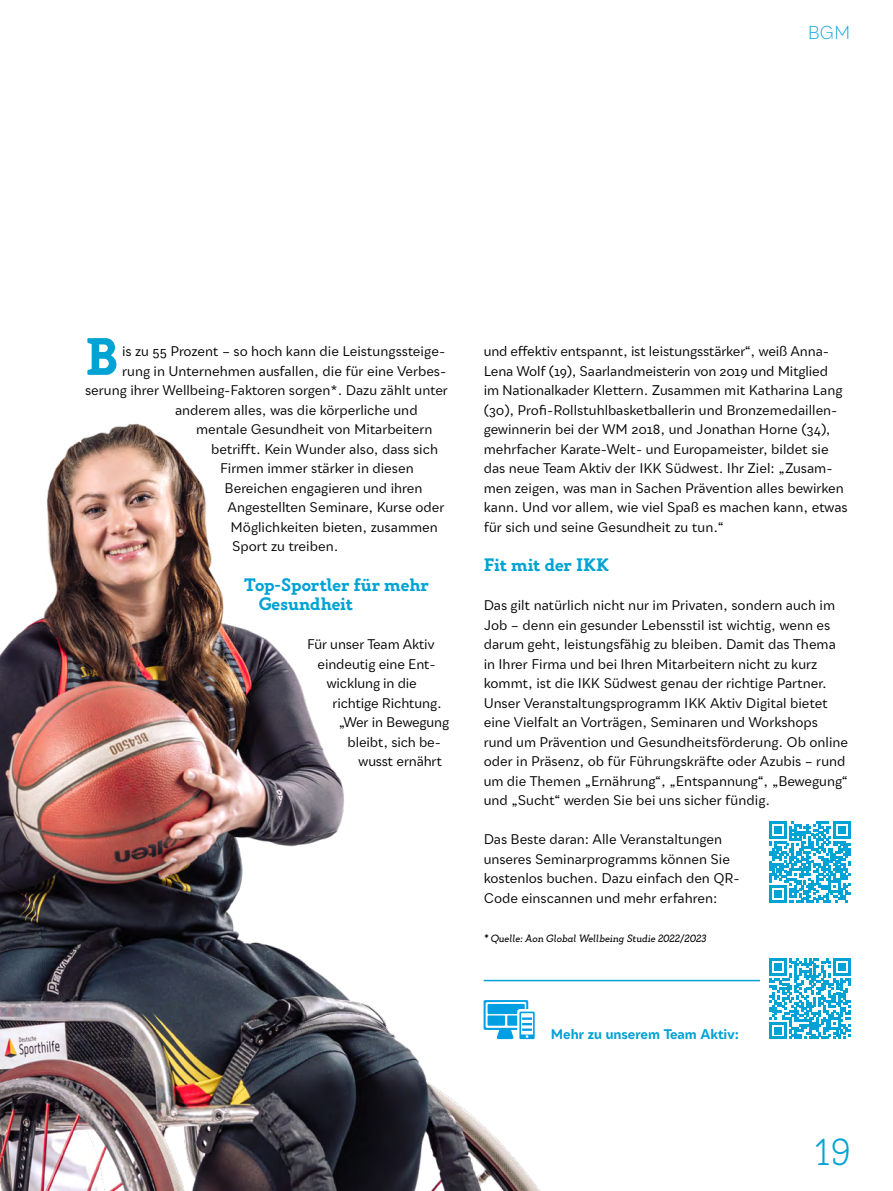
<style>
.page{position:relative;width:893px;height:1191px;background:#fff}
.page>*{position:absolute;margin:0;border:0;box-sizing:border-box;transform-origin:0 0}
.t1{font:700 52.5px "Gambero";color:#00a3d4}
.t2{font:100 37.5px "Gambero";color:#00a3d4}
.t3{font:700 18px/19.5px "Gambero";color:#00a3d4}
.t4{font:300 18px "Qualion Text";color:#00a3d4}
.t5{font:13.5px/19.5px "Qualion Text";color:#000}
.t6{font:700 13.5px "Qualion Text";color:#00a3d4}
.t7{font:13.5px "Qualion Text";letter-spacing:-.02em;color:#000}
.t8{font:italic 10.5px "Gambero";color:#000}
</style>
<div class="page">
<img style="left:0;top:423px;width:648px;height:768px">
<svg style="left:484px;top:1000px;width:51px;height:39px"></svg>
<hr style="left:484px;top:979px;width:366px;height:2px;background:#00a3d4">
<div style="left:760px;top:948px;width:100px;height:101px;background:#fff"></div>
<svg style="left:770px;top:958px;width:80px;height:81px"></svg>
<svg style="left:769px;top:821px;width:81px;height:81px"></svg>
<h3 class="t4" style="left:808px;top:21px;width:44px">BGM</h3>
<h1 class="t1" style="left:85px;top:324px;width:34px">B</h1>
<p class="t5" style="left:122px;top:342px;width:325px">is zu 55 Prozent – so hoch kann die Leistungssteige-</p>
<p class="t5" style="left:122px;top:361px;width:326px">rung in Unternehmen ausfallen, die für eine Verbes-</p>
<p class="t5" style="left:85px;top:381px;width:364px">serung ihrer Wellbeing-Faktoren sorgen*. Dazu zählt unter</p>
<p class="t5" style="left:175px;top:400px;width:244px">anderem alles, was die körperliche und</p>
<p class="t5" style="left:196px;top:419px;width:238px">mentale Gesundheit von Mitarbeitern</p>
<p class="t5" style="left:211px;top:439px;width:228px">betrifft. Kein Wunder also, dass sich</p>
<p class="t5" style="left:220px;top:458px;width:195px">Firmen immer stärker in diesen</p>
<p class="t5" style="left:225px;top:478px;width:199px">Bereichen engagieren und ihren</p>
<p class="t5" style="left:228px;top:497px;width:219px">Angestellten Seminare, Kurse oder</p>
<p class="t5" style="left:231px;top:517px;width:209px">Möglichkeiten bieten, zusammen</p>
<p class="t5" style="left:232px;top:536px;width:108px">Sport zu treiben.</p>
<h3 class="t3" style="left:259px;top:575px;width:171px;text-indent:-15px">Top-Sportler für mehr<br>Gesundheit</h3>
<p class="t7" style="left:307px;top:635px;width:129px">Für unser Team Aktiv</p>
<p class="t5" style="left:318px;top:654px;width:120px">eindeutig eine Ent-</p>
<p class="t5" style="left:327px;top:673px;width:92px">wicklung in die</p>
<p class="t5" style="left:333px;top:692px;width:111px">richtige Richtung.</p>
<p class="t5" style="left:339px;top:712px;width:112px">„Wer in Bewegung</p>
<p class="t5" style="left:348px;top:731px;width:95px">bleibt, sich be-</p>
<p class="t5" style="left:358px;top:751px;width:86px">wusst ernährt</p>
<p class="t5" style="left:484px;top:341px;width:365px">und effektiv entspannt, ist leistungsstärker“, weiß Anna-Lena Wolf (19), Saarlandmeisterin von 2019 und Mitglied<br>im Nationalkader Klettern. Zusammen mit Katharina Lang (30), Profi-Rollstuhlbasketballerin und Bronzemedaillen&shy;gewinnerin bei der WM 2018, und Jonathan Horne (34), mehrfacher Karate-Welt- und Europameister, bildet sie das neue Team Aktiv der IKK Südwest. Ihr Ziel: „Zusam&shy;men zeigen, was man in Sachen Prävention alles bewirken kann. Und vor allem, wie viel Spaß es machen kann, etwas für sich und seine Gesundheit zu tun.“</p>
<h3 class="t3" style="left:484px;top:555px;width:127px">Fit mit der IKK</h3>
<p class="t5" style="left:484px;top:595px;width:366px">Das gilt natürlich nicht nur im Privaten, sondern auch im Job – denn ein gesunder Lebensstil ist wichtig, wenn es darum geht, leistungsfähig zu bleiben. Damit das Thema in Ihrer Firma und bei Ihren Mitarbeitern nicht zu kurz kommt, ist die IKK Südwest genau der richtige Partner.<br>Unser Veranstaltungsprogramm IKK Aktiv Digital bietet eine Vielfalt an Vorträgen, Seminaren und Workshops rund um Prävention und Gesundheitsförderung. Ob online oder in Präsenz, ob für Führungskräfte oder Azubis – rund um die Themen „Ernährung“, „Entspannung“, „Bewegung“ und „Sucht“ werden Sie bei uns sicher fündig.</p>
<p class="t5" style="left:484px;top:829px;width:257px">Das Beste daran: Alle Veranstaltungen unseres Seminarprogramms können Sie kostenlos buchen. Dazu einfach den QR-Code einscannen und mehr erfahren:</p>
<p class="t8" style="left:484px;top:931px;width:225px">* Quelle: Aon Global Wellbeing Studie 2022/2023</p>
<p class="t6" style="left:551px;top:1025px;width:190px">Mehr zu unserem Team Aktiv:</p>
<h2 class="t2" style="left:815px;top:1130px;width:37px">19</h2>
</div>
